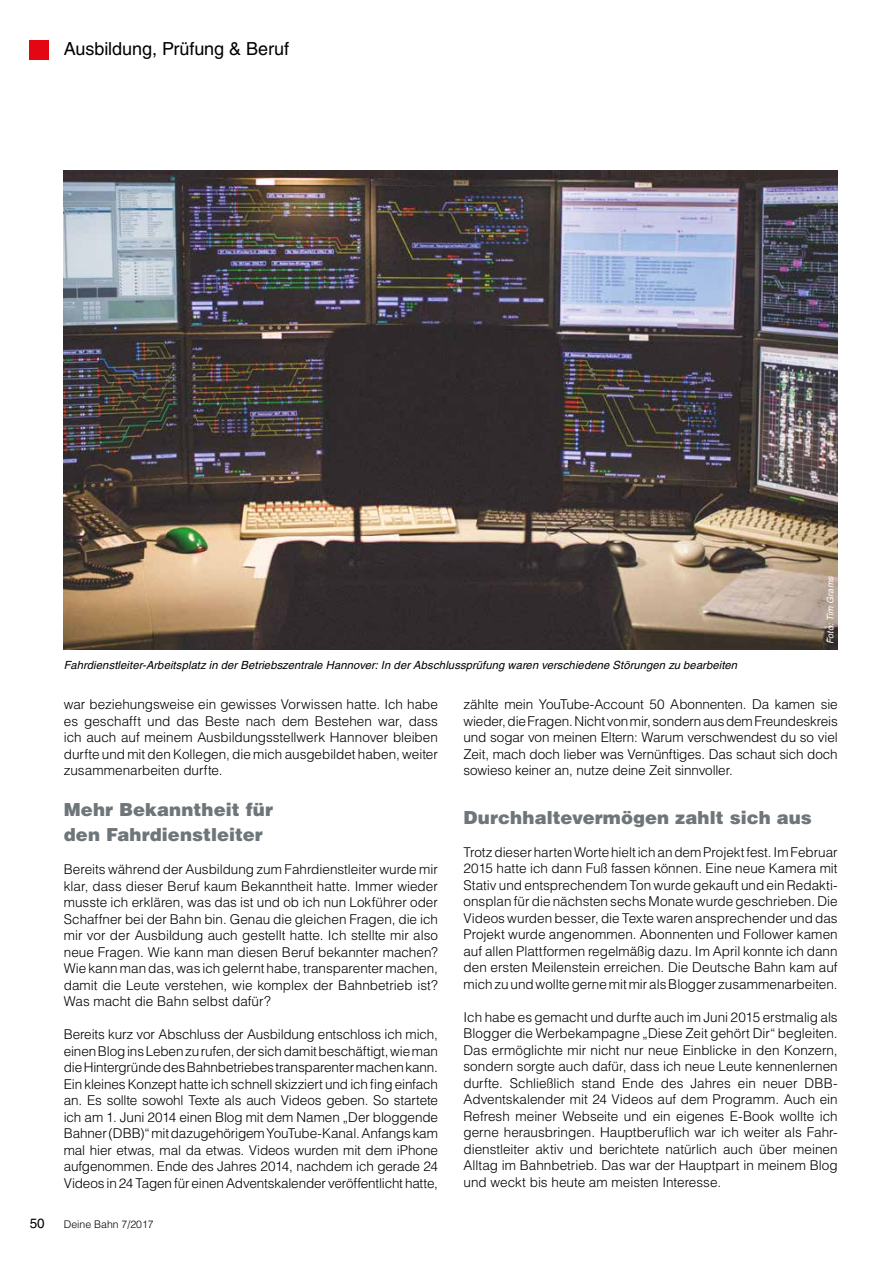
<style>
.page{position:relative;width:893px;height:1263px;background:#fff}
.page>*{position:absolute;margin:0;border:0;box-sizing:border-box;transform-origin:0 0}
.t1{font:900 18px/24.8px "Helvetica LT";letter-spacing:.005em;color:#6e767a}
.t2{font:18px "Helvetica LT";letter-spacing:-.005em;color:#000}
.t3{font:300 13.5px/16.5px "Helvetica LT";letter-spacing:-.005em;color:#000;text-align:justify}
.t4{font:13.5px "Helvetica LT";color:#000}
.t5{font:italic 11.25px "Helvetica LT";letter-spacing:.01em;color:#000}
.t6{font:300 10.5px "Helvetica LT";color:#000}
.t7{font:italic 9px "Helvetica LT";color:#fff}
</style>
<div class="page">
<div style="left:30px;top:40px;width:19px;height:19px;background:#e30613"></div>
<img style="left:64px;top:170px;width:774px;height:479px">
<h1 class="t2" style="left:64px;top:39px;width:227px">Ausbildung, Prüfung &amp; Beruf</h1>
<p class="t5" style="left:64px;top:658px;width:675px">Fahrdienstleiter-Arbeitsplatz in der Betriebszentrale Hannover: In der Abschlussprüfung waren verschiedene Störungen zu bearbeiten</p>
<p class="t7" style="left:825px;top:644px;width:70px;rotate:-90deg">Foto: Tim Grams</p>
<p class="t3" style="left:64px;top:696px;width:376px">war beziehungsweise ein gewisses Vorwissen hatte. Ich habe es geschafft und das Beste nach dem Bestehen war, dass ich auch auf meinem Ausbildungsstellwerk Hannover bleiben durfte und mit den Kollegen, die mich ausgebildet haben, weiter zusammenarbeiten durfte.</p>
<h1 class="t1" style="left:64px;top:797px;width:211px">Mehr Bekanntheit für den Fahrdienstleiter</h1>
<p class="t3" style="left:64px;top:861px;width:376px">Bereits während der Ausbildung zum Fahrdienstleiter wurde mir klar, dass dieser Beruf kaum Bekanntheit hatte. Immer wieder musste ich erklären, was das ist und ob ich nun Lokführer oder Schaffner bei der Bahn bin. Genau die gleichen Fragen, die ich mir vor der Ausbildung auch gestellt hatte. Ich stellte mir also neue Fragen. Wie kann man diesen Beruf bekannter machen?<br>Wie kann man das, was ich gelernt habe, transparenter machen, damit die Leute verstehen, wie komplex der Bahnbetrieb ist?<br>Was macht die Bahn selbst dafür?</p>
<p class="t3" style="left:64px;top:1026px;width:376px">Bereits kurz vor Abschluss der Ausbildung entschloss ich mich, einen Blog ins Leben zu rufen, der sich damit beschäftigt, wie man die Hintergründe des Bahnbetriebes transparenter machen kann.<br>Ein kleines Konzept hatte ich schnell skizziert und ich fing einfach an. Es sollte sowohl Texte als auch Videos geben. So startete ich am 1. Juni 2014 einen Blog mit dem Namen „Der bloggende Bahner (DBB)“ mit dazugehörigem YouTube-Kanal. Anfangs kam mal hier etwas, mal da etwas. Videos wurden mit dem iPhone aufgenommen. Ende des Jahres 2014, nachdem ich gerade 24<br>Videos in 24 Tagen für einen Adventskalender veröffentlicht hatte,</p>
<p class="t4" style="left:30px;top:1215px;width:17px">50</p>
<p class="t6" style="left:64px;top:1217px;width:91px">Deine Bahn 7/2017</p>
<p class="t3" style="left:463px;top:696px;width:376px">zählte mein YouTube-Account 50 Abonnenten. Da kamen sie wieder, die Fragen. Nicht von mir, sondern aus dem Freundeskreis und sogar von meinen Eltern: Warum verschwendest du so viel Zeit, mach doch lieber was Vernünftiges. Das schaut sich doch sowieso keiner an, nutze deine Zeit sinnvoller.</p>
<h1 class="t1" style="left:463px;top:805px;width:350px">Durchhaltevermögen zahlt sich aus</h1>
<p class="t3" style="left:463px;top:844px;width:376px">Trotz dieser harten Worte hielt ich an dem Projekt fest. Im Februar 2015 hatte ich dann Fuß fassen können. Eine neue Kamera mit Stativ und entsprechendem Ton wurde gekauft und ein Redakti&shy;onsplan für die nächsten sechs Monate wurde geschrieben. Die Videos wurden besser, die Texte waren ansprechender und das Projekt wurde angenommen. Abonnenten und Follower kamen auf allen Plattformen regelmäßig dazu. Im April konnte ich dann den ersten Meilenstein erreichen. Die Deutsche Bahn kam auf mich zu und wollte gerne mit mir als Blogger zusammenarbeiten.</p>
<p class="t3" style="left:463px;top:1009px;width:376px">Ich habe es gemacht und durfte auch im Juni 2015 erstmalig als Blogger die Werbekampagne „Diese Zeit gehört Dir“ begleiten.<br>Das ermöglichte mir nicht nur neue Einblicke in den Konzern, sondern sorgte auch dafür, dass ich neue Leute kennenlernen durfte. Schließlich stand Ende des Jahres ein neuer DBB-Adventskalender mit 24 Videos auf dem Programm. Auch ein Refresh meiner Webseite und ein eigenes E-Book wollte ich gerne herausbringen. Hauptberuflich war ich weiter als Fahr&shy;dienstleiter aktiv und berichtete natürlich auch über meinen Alltag im Bahnbetrieb. Das war der Hauptpart in meinem Blog und weckt bis heute am meisten Interesse.</p>
</div>
